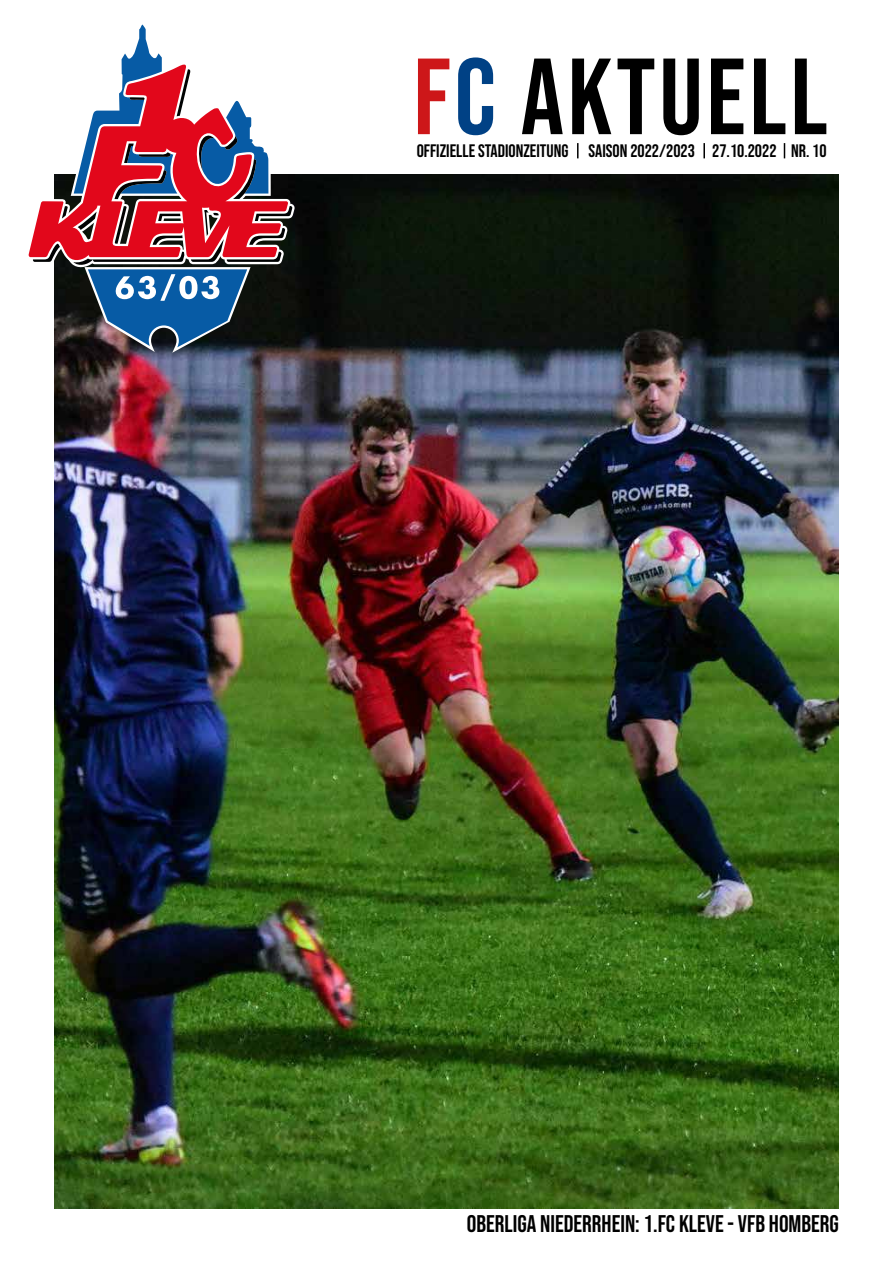
<style>
.page{position:relative;width:893px;height:1263px;background:#fff}
.page>*{position:absolute;margin:0;border:0;box-sizing:border-box;transform-origin:0 0}
.t1{font:108px "Bebas Neue";letter-spacing:.035em;color:#000}
.t2{font:24px "Bebas Neue";color:#000}
.t3{font:18px "Bebas Neue";color:#000}
.s1{color:#cd1719}
.s2{color:#004185}
</style>
<div class="page">
<img style="left:54px;top:175px;width:785px;height:1034px">
<svg style="left:28px;top:121px;width:260px;height:139px"></svg>
<svg style="left:198px;top:100px;width:70px;height:99px"></svg>
<svg style="left:33px;top:206px;width:260px;height:147px;background:#704d5f"></svg>
<svg style="left:74px;top:25px;width:117px;height:174px"></svg>
<svg style="left:577px;top:143px;width:1px;height:15px"></svg>
<svg style="left:703px;top:143px;width:2px;height:15px"></svg>
<svg style="left:784px;top:143px;width:1px;height:15px"></svg>
<h1 class="t1" style="left:414px;top:36px;width:416px"><span class="s1">F</span><span class="s2">C</span> AKTUELL</h1>
<p class="t3" style="left:417px;top:141px;width:411px">OFFIZIELLE STADIONZEITUNG SAISON 2022/2023 27.10.2022 NR. 10</p>
<h2 class="t2" style="left:467px;top:1210px;width:374px">OBERLIGA NIEDERRHEIN: 1.FC KLEVE - VFB HOMBERG</h2>
</div>
